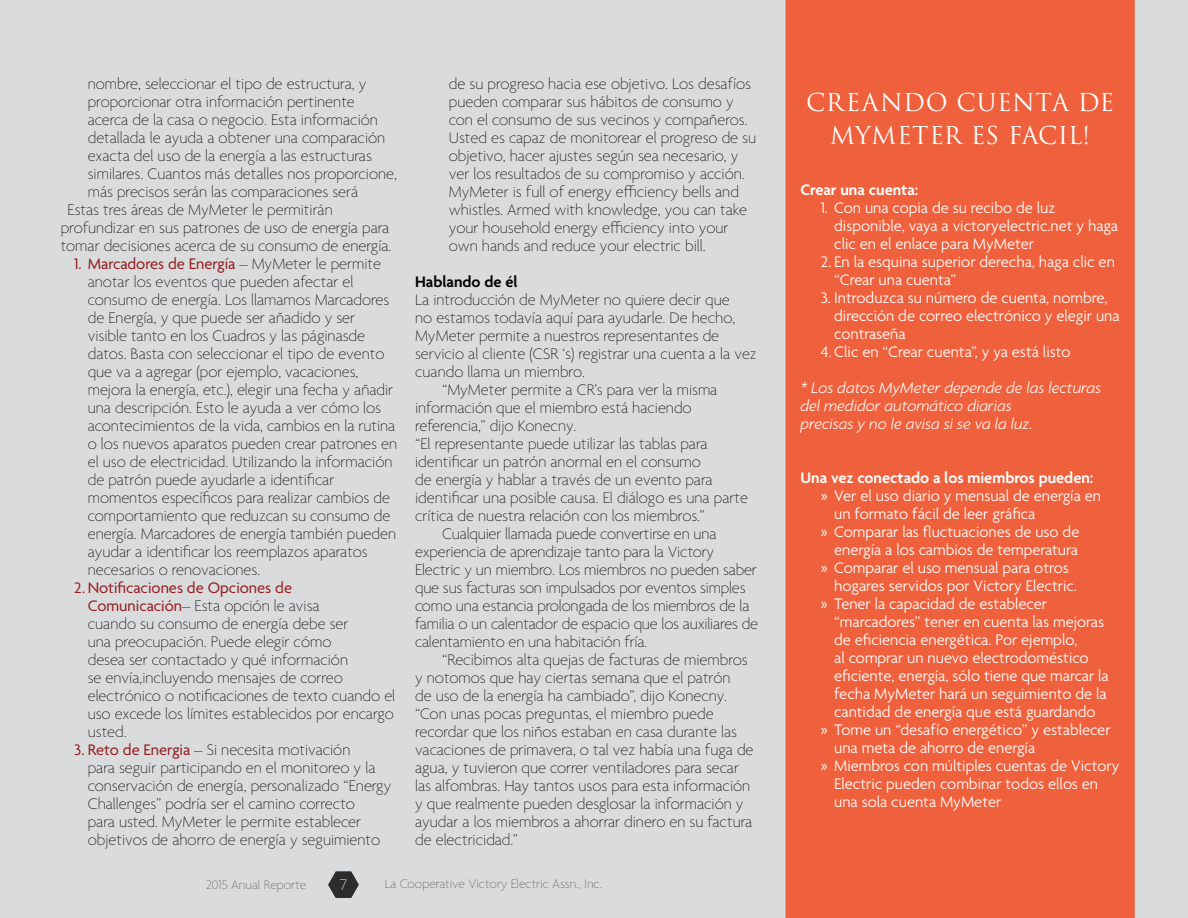
<style>
.page{position:relative;width:1188px;height:918px;background:#dadbdc}
.page>*{position:absolute;margin:0;border:0;box-sizing:border-box;transform-origin:0 0}
.t1{font:24px/33px "Trajan Pro";letter-spacing:.01em;color:#fff;text-align:center}
.t2{font:100 16.5px/18px "Agenda";color:#000101}
.t3{font:300 16.5px/18px "Agenda";color:#fff}
.t4{font:italic 300 16.5px/18px "Agenda";color:#fff}
.t5{font:600 16.5px "Agenda";color:#fff}
.t6{font:600 16.5px "Agenda";color:#000101}
.t7{font:100 16.5px "Agenda";color:#fff}
.t8{font:100 13.5px "Agenda";color:#58595b}
.s1{font-weight:400;color:#931b1e}
.s2{font-family:"Myriad Pro";font-weight:400}
</style>
<div class="page">
<div style="left:785px;top:0;width:350px;height:918px;background:#ee613c"></div>
<img style="left:328px;top:872px;width:31px;height:26px">
<p class="t2" style="left:88px;top:76px;width:280px">nombre, seleccionar el tipo de estructura, y</p>
<p class="t2" style="left:88px;top:94px;width:269px">proporcionar otra información pertinente</p>
<p class="t2" style="left:88px;top:112px;width:292px">acerca de la casa o negocio. Esta información</p>
<p class="t2" style="left:88px;top:130px;width:299px">detallada le ayuda a obtener una comparación</p>
<p class="t2" style="left:88px;top:148px;width:286px">exacta del uso de la energía a las estructuras</p>
<p class="t2" style="left:88px;top:166px;width:311px">similares. Cuantos más detalles nos proporcione,</p>
<p class="t2" style="left:88px;top:184px;width:272px">más precisos serán las comparaciones será</p>
<p class="t2" style="left:68px;top:202px;width:267px">Estas tres áreas de MyMeter le permitirán</p>
<p class="t2" style="left:61px;top:220px;width:330px">profundizar en sus patrones de uso de energía para</p>
<p class="t2" style="left:61px;top:238px;width:332px">tomar decisiones acerca de su consumo de energía.</p>
<p class="t2" style="left:88px;top:256px;width:311px;text-indent:-13px"><span class="s1">1. Marcadores de Energía</span> – MyMeter le permite anotar los eventos que pueden afectar el consumo de energía. Los llamamos Marcadores de Energía, y que puede ser añadido y ser visible tanto en los Cuadros y las páginasde datos. Basta con seleccionar el tipo de evento que va a agregar (por ejemplo, vacaciones, mejora la energía, etc.), elegir una fecha y añadir una descripción. Esto le ayuda a ver cómo los acontecimientos de la vida, cambios en la rutina o los nuevos aparatos pueden crear patrones en el uso de electricidad. Utilizando la información de patrón puede ayudarle a identificar momentos específicos para realizar cambios de comportamiento que reduzcan su consumo de energía. Marcadores de energía también pueden ayudar a identificar los reemplazos aparatos necesarios o renovaciones.</p>
<p class="t2" style="left:88px;top:580px;width:309px;text-indent:-13px"><span class="s1">2. Notificaciones de Opciones de Comunicación</span>– Esta opción le avisa<br>cuando su consumo de energía debe ser<br>una preocupación. Puede elegir cómo<br>desea ser contactado y qué información<br>se envía,incluyendo mensajes de correo electrónico o notificaciones de texto cuando el uso excede los límites establecidos por encargo usted.</p>
<p class="t2" style="left:88px;top:742px;width:305px;text-indent:-13px"><span class="s1">3. Reto de Energia</span> – Si necesita motivación<br>para seguir participando en el monitoreo y la conservación de energía, personalizado “Energy Challenges” podría ser el camino correcto<br>para usted. MyMeter le permite establecer objetivos de ahorro de energía y seguimiento</p>
<p class="t2" style="left:449px;top:76px;width:309px">de su progreso hacia ese objetivo. Los desafíos pueden comparar sus hábitos de consumo y con el consumo de sus vecinos y compañeros.<br>Usted es capaz de monitorear el progreso de su objetivo, hacer ajustes según sea necesario, y ver los resultados de su compromiso y acción.<br>MyMeter is full of energy efficiency bells and whistles. Armed with knowledge, you can take your household energy efficiency into your own hands and reduce your electric bill.</p>
<p class="t6" style="left:415px;top:273px;width:104px">Hablando de él</p>
<p class="t2" style="left:415px;top:292px;width:316px">La introducción de MyMeter no quiere decir que</p>
<p class="t2" style="left:415px;top:310px;width:322px">no estamos todavía aquí para ayudarle. De hecho,</p>
<p class="t2" style="left:415px;top:328px;width:306px">MyMeter permite a nuestros representantes de</p>
<p class="t2" style="left:415px;top:346px;width:343px">servicio al cliente (CSR ‘s) registrar una cuenta a la vez</p>
<p class="t2" style="left:415px;top:364px;width:171px">cuando llama un miembro.</p>
<p class="t2" style="left:442px;top:382px;width:277px">“MyMeter permite a CR’s para ver la misma</p>
<p class="t2" style="left:415px;top:400px;width:278px">información que el miembro está haciendo</p>
<p class="t2" style="left:415px;top:418px;width:163px">referencia,” dijo Konecny.</p>
<p class="t2" style="left:415px;top:436px;width:294px">“El representante puede utilizar las tablas para</p>
<p class="t2" style="left:415px;top:454px;width:287px">identificar un patrón anormal en el consumo</p>
<p class="t2" style="left:415px;top:472px;width:299px">de energía y hablar a través de un evento para</p>
<p class="t2" style="left:415px;top:490px;width:334px">identificar una posible causa. El diálogo es una parte</p>
<p class="t2" style="left:415px;top:508px;width:291px">crítica de nuestra relación con los miembros.”</p>
<p class="t2" style="left:442px;top:526px;width:276px">Cualquier llamada puede convertirse en una</p>
<p class="t2" style="left:415px;top:544px;width:301px">experiencia de aprendizaje tanto para la Victory</p>
<p class="t2" style="left:415px;top:562px;width:343px">Electric y un miembro. Los miembros no pueden saber</p>
<p class="t2" style="left:415px;top:580px;width:332px">que sus facturas son impulsados por eventos simples</p>
<p class="t2" style="left:415px;top:598px;width:336px">como una estancia prolongada de los miembros de la</p>
<p class="t2" style="left:415px;top:616px;width:345px">familia o un calentador de espacio que los auxiliares de</p>
<p class="t2" style="left:415px;top:634px;width:234px">calentamiento en una habitación fría.</p>
<p class="t2" style="left:442px;top:652px;width:307px">“Recibimos alta quejas de facturas de miembros</p>
<p class="t2" style="left:415px;top:670px;width:317px">y notomos que hay ciertas semana que el patrón</p>
<p class="t2" style="left:415px;top:688px;width:314px">de uso de la energía ha cambiado”, dijo Konecny.</p>
<p class="t2" style="left:415px;top:706px;width:300px">“Con unas pocas preguntas, el miembro puede</p>
<p class="t2" style="left:415px;top:724px;width:323px">recordar que los niños estaban en casa durante las</p>
<p class="t2" style="left:415px;top:742px;width:340px">vacaciones de primavera, o tal vez había una fuga de</p>
<p class="t2" style="left:415px;top:760px;width:325px">agua, y tuvieron que correr ventiladores para secar</p>
<p class="t2" style="left:415px;top:778px;width:337px">las alfombras. Hay tantos usos para esta información</p>
<p class="t2" style="left:415px;top:796px;width:330px">y que realmente pueden desglosar la información y</p>
<p class="t2" style="left:415px;top:814px;width:339px">ayudar a los miembros a ahorrar dinero en su factura</p>
<p class="t2" style="left:415px;top:832px;width:104px">de electricidad.”</p>
<p class="t8" style="left:206px;top:877px;width:102px">2015 Anual Reporte</p>
<p class="t7" style="left:340px;top:875px;width:9px">7</p>
<p class="t8" style="left:385px;top:877px;width:219px">La Cooperative Victory Electric Assn., Inc.</p>
<h1 class="t1" style="left:806px;top:86px;width:309px">CREANDO CUENTA DE<br>MYMETER ES FACIL!</h1>
<p class="t5" style="left:800px;top:181px;width:119px">Crear una cuenta:</p>
<p class="t3" style="left:834px;top:200px;width:285px;text-indent:-13px">1. Con una copia de su recibo de luz disponible, vaya a victoryelectric.net y haga clic en el enlace para MyMeter</p>
<p class="t3" style="left:834px;top:254px;width:282px;text-indent:-13px">2. En la esquina superior derecha, haga clic en “Crear una cuenta”</p>
<p class="t3" style="left:834px;top:290px;width:287px;text-indent:-13px">3. Introduzca su número de cuenta, nombre, dirección de correo electrónico y elegir una contraseña</p>
<p class="t3" style="left:821px;top:344px;width:251px">4. Clic en “Crear cuenta”, y ya está listo</p>
<p class="t4" style="left:800px;top:379px;width:302px">* Los datos MyMeter depende de las lecturas del medidor automático diarias<br>precisas y no le avisa si se va la luz.</p>
<p class="t5" style="left:800px;top:469px;width:294px">Una vez conectado a los miembros pueden:</p>
<p class="t3" style="left:821px;top:488px;width:282px"><span class="s2">»</span> Ver el uso diario y mensual de energía en</p>
<p class="t3" style="left:834px;top:506px;width:203px">un formato fácil de leer gráfica</p>
<p class="t3" style="left:821px;top:524px;width:260px"><span class="s2">»</span> Comparar las fluctuaciones de uso de</p>
<p class="t3" style="left:834px;top:542px;width:245px">energía a los cambios de temperatura</p>
<p class="t3" style="left:821px;top:560px;width:250px"><span class="s2">»</span> Comparar el uso mensual para otros</p>
<p class="t3" style="left:834px;top:578px;width:244px">hogares servidos por Victory Electric.</p>
<p class="t3" style="left:821px;top:596px;width:228px"><span class="s2">»</span> Tener la capacidad de establecer</p>
<p class="t3" style="left:834px;top:614px;width:271px">“marcadores” tener en cuenta las mejoras</p>
<p class="t3" style="left:834px;top:632px;width:245px">de eficiencia energética. Por ejemplo,</p>
<p class="t3" style="left:834px;top:650px;width:256px">al comprar un nuevo electrodoméstico</p>
<p class="t3" style="left:834px;top:668px;width:276px">eficiente, energía, sólo tiene que marcar la</p>
<p class="t3" style="left:834px;top:686px;width:274px">fecha MyMeter hará un seguimiento de la</p>
<p class="t3" style="left:834px;top:704px;width:263px">cantidad de energía que está guardando</p>
<p class="t3" style="left:821px;top:722px;width:291px"><span class="s2">»</span> Tome un “desafío energético” y establecer</p>
<p class="t3" style="left:834px;top:740px;width:203px">una meta de ahorro de energía</p>
<p class="t3" style="left:821px;top:758px;width:300px"><span class="s2">»</span> Miembros con múltiples cuentas de Victory</p>
<p class="t3" style="left:834px;top:776px;width:265px">Electric pueden combinar todos ellos en</p>
<p class="t3" style="left:834px;top:794px;width:169px">una sola cuenta MyMeter</p>
</div>
